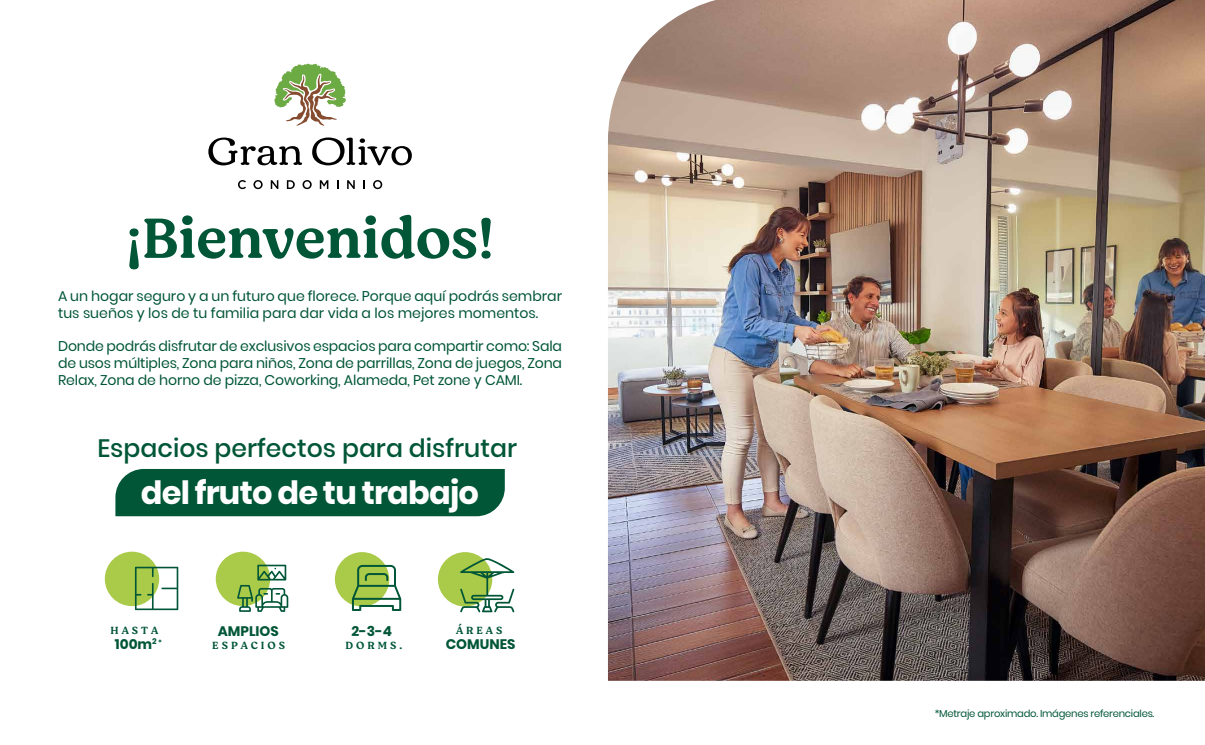
<style>
.page{position:relative;width:1205px;height:745px;background:#fff}
.page>*{position:absolute;margin:0;border:0;box-sizing:border-box;transform-origin:0 0}
.t1{font:500 57.62px "Moranga";color:#005637}
.t2{font:700 32px "Poppins";letter-spacing:-.025em;color:#fff}
.t3{font:500 25.12px "Poppins";color:#005637}
.t4{font:14.12px/16.9px "Poppins";color:#005637}
.t5{font:700 13.88px "Poppins";color:#005637}
.t6{font:500 10.62px "Moranga";letter-spacing:.28em;color:#005637}
.t7{font:10px "Poppins";letter-spacing:-.025em;color:#005637}
</style>
<div class="page">
<svg style="left:312px;top:137px;width:100px;height:28px"></svg>
<svg style="left:208px;top:137px;width:94px;height:28px"></svg>
<svg style="left:274px;top:64px;width:72px;height:62px"></svg>
<svg style="left:238px;top:180px;width:8px;height:9px"></svg>
<svg style="left:253px;top:180px;width:10px;height:9px"></svg>
<svg style="left:271px;top:180px;width:7px;height:9px"></svg>
<svg style="left:287px;top:180px;width:8px;height:9px"></svg>
<svg style="left:302px;top:180px;width:10px;height:9px"></svg>
<svg style="left:320px;top:180px;width:8px;height:9px"></svg>
<svg style="left:347px;top:180px;width:8px;height:9px"></svg>
<svg style="left:363px;top:180px;width:2px;height:9px"></svg>
<svg style="left:373px;top:180px;width:9px;height:9px"></svg>
<div style="left:115px;top:469px;width:390px;height:47px;background:#005637"></div>
<img style="left:608px;top:0;width:597px;height:680px">
<div style="left:335px;top:551px;width:54px;height:55px;background:#aaca49;border-radius:50%"></div>
<svg style="left:352px;top:564px;width:49px;height:46px"></svg>
<div style="left:105px;top:551px;width:54px;height:54px;background:#aaca49;border-radius:50%"></div>
<svg style="left:135px;top:566px;width:43px;height:43px"></svg>
<div style="left:216px;top:551px;width:54px;height:54px;background:#aaca49;border-radius:50%"></div>
<div style="left:438px;top:551px;width:54px;height:55px;background:#aaca49;border-radius:50%"></div>
<svg style="left:460px;top:557px;width:54px;height:55px"></svg>
<svg style="left:237px;top:564px;width:51px;height:47px"></svg>
<h1 class="t1" style="left:126px;top:198px;width:369px">¡Bienvenidos!</h1>
<p class="t4" style="left:58px;top:287px;width:505px">A un hogar seguro y a un futuro que florece. Porque aquí podrás sembrar tus sueños y los de tu familia para dar vida a los mejores momentos.</p>
<p class="t4" style="left:58px;top:338px;width:505px;text-align:justify">Donde podrás disfrutar de exclusivos espacios para compartir como: Sala de usos múltiples, Zona para niños, Zona de parrillas, Zona de juegos, Zona Relax, Zona de horno de pizza, Coworking, Alameda, Pet zone y CAMI.</p>
<h3 class="t3" style="left:97px;top:433px;width:421px">Espacios perfectos para disfrutar</h3>
<h2 class="t2" style="left:141px;top:474px;width:340px">del fruto de tu trabajo</h2>
<p class="t6" style="left:111px;top:623px;width:49px">HASTA</p>
<p class="t5" style="left:351px;top:622px;width:42px">2-3-4</p>
<p class="t5" style="left:115px;top:635px;width:48px">100m<sup>2</sup> <sup>*</sup></p>
<p class="t5" style="left:218px;top:622px;width:63px">AMPLIOS</p>
<p class="t6" style="left:212px;top:637px;width:74px">ESPACIOS</p>
<p class="t6" style="left:346px;top:637px;width:58px">DORMS.</p>
<p class="t6" style="left:456px;top:623px;width:48px">ÁREAS</p>
<p class="t5" style="left:446px;top:635px;width:71px">COMUNES</p>
<p class="t7" style="left:935px;top:707px;width:221px">*Metraje aproximado. Imágenes referenciales.</p>
</div>
